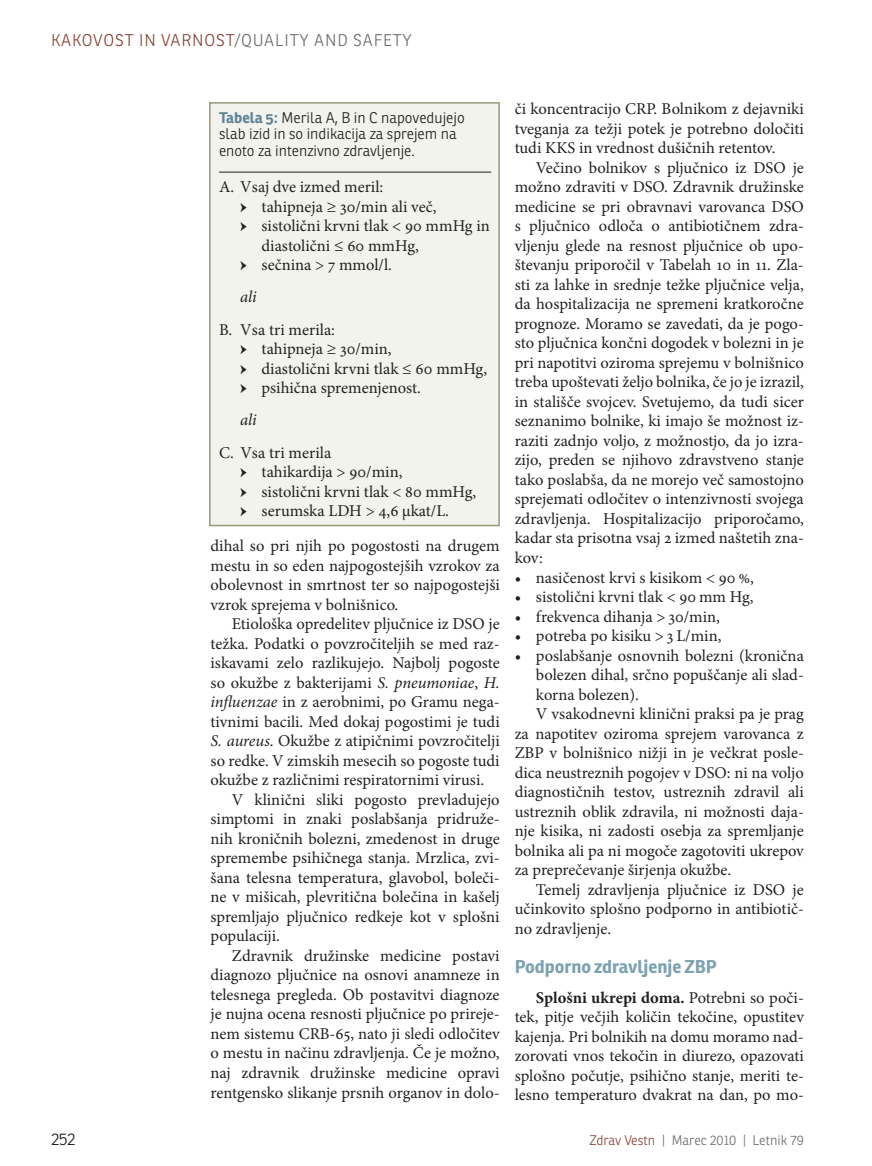
<style>
.page{position:relative;width:872px;height:1166px;background:#fff}
.page>*{position:absolute;margin:0;border:0;box-sizing:border-box;transform-origin:0 0}
.t1{font:700 18px "Ronnia";color:#7ca2af}
.t2{font:16.5px/19.5px "Minion Pro";color:#231f20;text-align:justify}
.t3{font:300 16.5px "Ronnia";letter-spacing:.05em;color:#894638}
.t4{font:italic 16.5px "Minion Pro";letter-spacing:-.01em;color:#231f20}
.t5{font:300 16.5px "Ronnia";color:#231f20}
.t6{font:300 15px/16.5px "Ronnia";color:#231f20}
.t7{font:300 13.5px "Ronnia";color:#6d6e70}
.s1{color:#6d6e70}
.s2{font-weight:700;color:#5f8498}
.s3{font-style:italic}
.s4{font-weight:700}
.s5{color:#894638}
</style>
<div class="page">
<div style="left:210px;top:103px;width:289px;height:422px;background:#f2f3ec"></div>
<hr style="left:219px;top:172px;width:272px;height:1px;background:#231f20">
<div style="left:209px;top:102px;width:291px;height:424px;border:2px solid #999878"></div>
<p class="t3" style="left:51px;top:32px;width:362px">KAKOVOST IN VARNOST<span class="s1">/QUALITY AND SAFETY</span></p>
<p class="t6" style="left:219px;top:109px;width:247px"><span class="s2">Tabela 5:</span> Merila A, B in C napovedujejo slab izid in so indikacija za sprejem na enoto za intenzivno zdravljenje.</p>
<p class="t2" style="left:219px;top:178px;width:166px">A. Vsaj dve izmed meril:</p>
<p class="t2" style="left:240px;top:198px;width:198px">• tahipneja ≥ 30/min ali več,</p>
<p class="t2" style="left:261px;top:217px;width:230px;text-indent:-21px">• sistolični krvni tlak &lt; 90 mmHg in diastolični ≤ 60 mmHg,</p>
<p class="t2" style="left:240px;top:256px;width:153px">• sečnina &gt; 7 mmol/l.</p>
<p class="t4" style="left:240px;top:290px;width:18px">ali</p>
<p class="t2" style="left:219px;top:321px;width:117px">B. Vsa tri merila:</p>
<p class="t2" style="left:240px;top:340px;width:153px">• tahipneja ≥ 30/min,</p>
<p class="t2" style="left:240px;top:360px;width:248px">• diastolični krvni tlak ≤ 60 mmHg,</p>
<p class="t2" style="left:240px;top:379px;width:182px">• psihična spremenjenost.</p>
<p class="t4" style="left:240px;top:413px;width:18px">ali</p>
<p class="t2" style="left:219px;top:444px;width:114px">C. Vsa tri merila</p>
<p class="t2" style="left:240px;top:463px;width:164px">• tahikardija &gt; 90/min,</p>
<p class="t2" style="left:240px;top:483px;width:237px">• sistolični krvni tlak &lt; 80 mmHg,</p>
<p class="t2" style="left:240px;top:502px;width:210px">• serumska LDH &gt; 4,6 μkat/L.</p>
<p class="t2" style="left:210px;top:537px;width:291px">dihal so pri njih po pogostosti na drugem mestu in so eden najpogostejših vzrokov za obolevnost in smrtnost ter so najpogostejši vzrok sprejema v bolnišnico.</p>
<p class="t2" style="left:232px;top:615px;width:269px">Etiološka opredelitev pljučnice iz DSO je</p>
<p class="t2" style="left:210px;top:635px;width:291px">težka. Podatki o povzročiteljih se med raz-</p>
<p class="t2" style="left:210px;top:654px;width:291px">iskavami zelo razlikujejo. Najbolj pogoste</p>
<p class="t2" style="left:210px;top:674px;width:291px">so okužbe z bakterijami <span class="s3">S. pneumoniae</span>, <span class="s3">H.</span></p>
<p class="t2" style="left:210px;top:693px;width:291px"><span class="s3">influenzae</span> in z aerobnimi, po Gramu nega-</p>
<p class="t2" style="left:210px;top:713px;width:291px">tivnimi bacili. Med dokaj pogostimi je tudi</p>
<p class="t2" style="left:210px;top:732px;width:291px"><span class="s3">S. aureus</span>. Okužbe z atipičnimi povzročitelji</p>
<p class="t2" style="left:210px;top:752px;width:291px">so redke. V zimskih mesecih so pogoste tudi</p>
<p class="t2" style="left:210px;top:771px;width:275px">okužbe z različnimi respiratornimi virusi.</p>
<p class="t2" style="left:232px;top:791px;width:269px">V klinični sliki pogosto prevladujejo</p>
<p class="t2" style="left:210px;top:810px;width:291px">simptomi in znaki poslabšanja pridruže-</p>
<p class="t2" style="left:210px;top:830px;width:291px">nih kroničnih bolezni, zmedenost in druge</p>
<p class="t2" style="left:210px;top:849px;width:291px">spremembe psihičnega stanja. Mrzlica, zvi-</p>
<p class="t2" style="left:210px;top:869px;width:291px">šana telesna temperatura, glavobol, boleči-</p>
<p class="t2" style="left:210px;top:888px;width:291px">ne v mišicah, plevritična bolečina in kašelj</p>
<p class="t2" style="left:210px;top:908px;width:291px">spremljajo pljučnico redkeje kot v splošni</p>
<p class="t2" style="left:210px;top:927px;width:71px">populaciji.</p>
<p class="t2" style="left:232px;top:947px;width:269px">Zdravnik družinske medicine postavi</p>
<p class="t2" style="left:210px;top:966px;width:291px">diagnozo pljučnice na osnovi anamneze in</p>
<p class="t2" style="left:210px;top:986px;width:290px">telesnega pregleda. Ob postavitvi diagnoze</p>
<p class="t2" style="left:210px;top:1005px;width:291px">je nujna ocena resnosti pljučnice po prireje-</p>
<p class="t2" style="left:210px;top:1025px;width:291px">nem sistemu CRB-65, nato ji sledi odločitev</p>
<p class="t2" style="left:210px;top:1044px;width:290px">o mestu in načinu zdravljenja. Če je možno,</p>
<p class="t2" style="left:210px;top:1064px;width:291px">naj zdravnik družinske medicine opravi</p>
<p class="t2" style="left:210px;top:1083px;width:291px">rentgensko slikanje prsnih organov in dolo-</p>
<p class="t2" style="left:514px;top:100px;width:291px">či koncentracijo CRP. Bolnikom z dejavniki tveganja za težji potek je potrebno določiti tudi KKS in vrednost dušičnih retentov.</p>
<p class="t2" style="left:514px;top:159px;width:291px;text-indent:21px">Večino bolnikov s pljučnico iz DSO je možno zdraviti v DSO. Zdravnik družinske medicine se pri obravnavi varovanca DSO s pljučnico odloča o antibiotičnem zdra&shy;vljenju glede na resnost pljučnice ob upo&shy;števanju priporočil v Tabelah 10 in 11. Zla&shy;sti za lahke in srednje težke pljučnice velja, da hospitalizacija ne spremeni kratkoročne prognoze. Moramo se zavedati, da je pogo&shy;sto pljučnica končni dogodek v bolezni in je pri napotitvi oziroma sprejemu v bolnišnico treba upoštevati željo bolnika, če jo je izrazil, in stališče svojcev. Svetujemo, da tudi sicer seznanimo bolnike, ki imajo še možnost iz&shy;raziti zadnjo voljo, z možnostjo, da jo izra&shy;zijo, preden se njihovo zdravstveno stanje tako poslabša, da ne morejo več samostojno sprejemati odločitev o intenzivnosti svojega zdravljenja. Hospitalizacijo priporočamo, kadar sta prisotna vsaj 2 izmed naštetih zna&shy;kov:</p>
<p class="t2" style="left:514px;top:568px;width:241px">• nasičenost krvi s kisikom &lt; 90 %,</p>
<p class="t2" style="left:514px;top:588px;width:240px">• sistolični krvni tlak &lt; 90 mm Hg,</p>
<p class="t2" style="left:514px;top:607px;width:207px">• frekvenca dihanja &gt; 30/min,</p>
<p class="t2" style="left:514px;top:627px;width:208px">• potreba po kisiku &gt; 3 L/min,</p>
<p class="t2" style="left:514px;top:646px;width:291px">• poslabšanje osnovnih bolezni (kronična</p>
<p class="t2" style="left:536px;top:666px;width:269px">bolezen dihal, srčno popuščanje ali slad-</p>
<p class="t2" style="left:536px;top:685px;width:104px">korna bolezen).</p>
<p class="t2" style="left:536px;top:705px;width:269px">V vsakodnevni klinični praksi pa je prag</p>
<p class="t2" style="left:514px;top:724px;width:291px">za napotitev oziroma sprejem varovanca z</p>
<p class="t2" style="left:514px;top:744px;width:291px">ZBP v bolnišnico nižji in je večkrat posle-</p>
<p class="t2" style="left:514px;top:763px;width:291px">dica neustreznih pogojev v DSO: ni na voljo</p>
<p class="t2" style="left:514px;top:783px;width:291px">diagnostičnih testov, ustreznih zdravil ali</p>
<p class="t2" style="left:514px;top:802px;width:291px">ustreznih oblik zdravila, ni možnosti daja-</p>
<p class="t2" style="left:514px;top:822px;width:291px">nje kisika, ni zadosti osebja za spremljanje</p>
<p class="t2" style="left:514px;top:841px;width:291px">bolnika ali pa ni mogoče zagotoviti ukrepov</p>
<p class="t2" style="left:514px;top:861px;width:218px">za preprečevanje širjenja okužbe.</p>
<p class="t2" style="left:536px;top:880px;width:269px">Temelj zdravljenja pljučnice iz DSO je</p>
<p class="t2" style="left:514px;top:900px;width:291px">učinkovito splošno podporno in antibiotič-</p>
<p class="t2" style="left:514px;top:919px;width:98px">no zdravljenje.</p>
<p class="t1" style="left:514px;top:959px;width:204px">Podporno zdravljenje ZBP</p>
<p class="t2" style="left:514px;top:988px;width:291px;text-indent:21px"><span class="s4">Splošni ukrepi doma.</span> Potrebni so poči&shy;tek, pitje večjih količin tekočine, opustitev kajenja. Pri bolnikih na domu moramo nad&shy;zorovati vnos tekočin in diurezo, opazovati splošno počutje, psihično stanje, meriti te&shy;lesno temperaturo dvakrat na dan, po mo-</p>
<p class="t5" style="left:51px;top:1129px;width:26px">252</p>
<p class="t7" style="left:589px;top:1132px;width:216px"><span class="s5">Zdrav Vestn</span> | Marec 2010 | Letnik 79</p>
</div>
